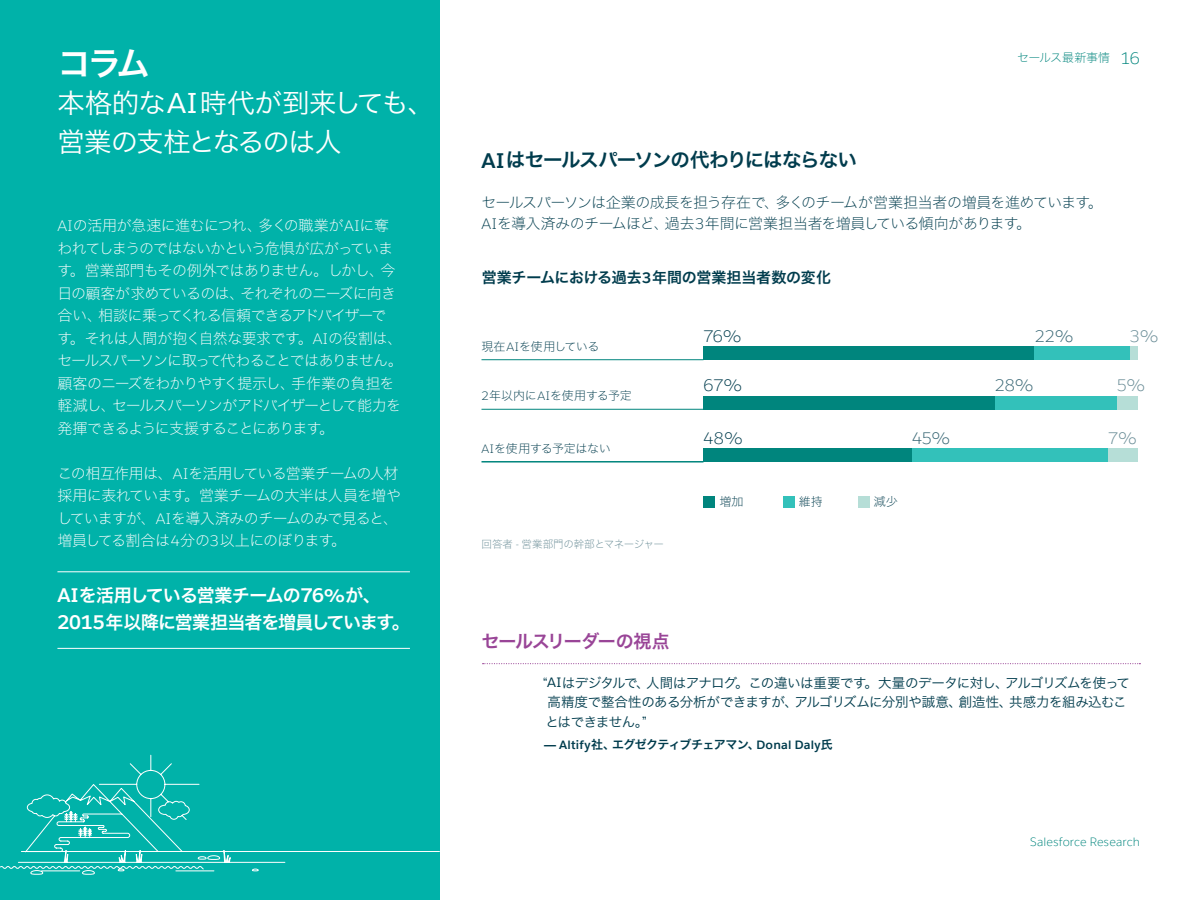
<style>
.page{position:relative;width:1200px;height:900px;background:#fff}
.page>*{position:absolute;margin:0;border:0;box-sizing:border-box;transform-origin:0 0}
.t1{font:33px "Hira Kaku Pro W6";color:#fff}
.t2{font:27px/38.2px "Hira Kaku Pro W3";letter-spacing:-.045em;color:#fff}
.t3{font:19.5px "Hira Kaku Pro W6";letter-spacing:-.06em;color:#003c4d}
.t4{font:18px/27px "Hira Kaku Pro W6";letter-spacing:-.05em;color:#fff}
.t5{font:18px "Hira Kaku Pro W6";letter-spacing:-.065em;color:#994597}
.t6{font:300 16.5px "Salesforce Sans";color:#003c4d}
.t7{font:300 16.5px "Salesforce Sans";color:#336371}
.t8{font:300 16.5px "Salesforce Sans";color:#668a94}
.t9{font:15px/22.5px "Hira Kaku Std W1";letter-spacing:-.055em;color:#fff}
.t10{font:15px/21px "Hira Kaku Std W1";letter-spacing:-.04em;color:#003c4d}
.t11{font:15px "Hira Kaku Pro W6";letter-spacing:-.015em;color:#003c4d}
.t12{font:13.5px/19.5px "Hira Kaku Pro W3";letter-spacing:-.035em;color:#003c4d}
.t13{font:12px "Hira Kaku Std W1";letter-spacing:-.02em;color:#003c4d}
.t14{font:12px "Hira Kaku Pro W6";letter-spacing:-.05em;color:#003c4d}
.t15{font:300 12px "Salesforce Sans";letter-spacing:.01em;color:#00857d}
.t16{font:12px "Hira Kaku Std W1";letter-spacing:-.03em;color:#00857d}
.t17{font:10.5px "Hira Kaku Std W1";letter-spacing:-.025em;color:#668a94}
.s1{font-family:"Salesforce Sans";font-weight:300;font-size:16.5px}
.s2{font-family:"Salesforce Sans";font-size:28.5px}
.s3{font-family:"Salesforce Sans";font-weight:700;font-size:21px}
.s4{font-family:"Salesforce Sans";font-weight:300}
.s5{font-family:"Salesforce Sans";font-weight:700;font-size:19.5px}
.s6{font-family:"Salesforce Sans";font-weight:700}
.s7{font-family:"Salesforce Sans"}
</style>
<div class="page">
<div style="left:0;top:0;width:440px;height:900px;background:#00b2a9"></div>
<hr style="left:482px;top:409px;width:222px;height:1px;background:#00857d">
<hr style="left:482px;top:359px;width:222px;height:1px;background:#00857d">
<div style="left:704px;top:346px;width:330px;height:14px;background:#00857d"></div>
<div style="left:704px;top:396px;width:434px;height:13px;background:#b6ded7"></div>
<div style="left:704px;top:396px;width:291px;height:13px;background:#00857d"></div>
<hr style="left:482px;top:461px;width:222px;height:2px;background:#00857d">
<div style="left:704px;top:448px;width:434px;height:14px;background:#b6ded7"></div>
<div style="left:704px;top:448px;width:208px;height:14px;background:#00857d"></div>
<div style="left:1034px;top:346px;width:96px;height:14px;background:#33c1ba"></div>
<div style="left:995px;top:396px;width:122px;height:13px;background:#33c1ba"></div>
<div style="left:912px;top:448px;width:196px;height:14px;background:#33c1ba"></div>
<div style="left:704px;top:496px;width:11px;height:11px;background:#00857d"></div>
<div style="left:783px;top:496px;width:11px;height:11px;background:#33c1ba"></div>
<div style="left:858px;top:496px;width:11px;height:11px;background:#b6ded7"></div>
<svg style="left:0;top:754px;width:440px;height:121px"></svg>
<svg style="left:483px;top:663px;width:657px;height:1px"></svg>
<hr style="left:57px;top:571px;width:353px;height:1px;background:#fff">
<hr style="left:57px;top:648px;width:353px;height:1px;background:#fff">
<h1 class="t1" style="left:57px;top:34px;width:94px">コラム</h1>
<p class="t16" style="left:1017px;top:49px;width:124px">セールス最新事情 <span class="s1">16</span></p>
<h2 class="t2" style="left:57px;top:82px;width:379px">本格的な<span class="s2">AI</span>時代が到来しても、営業の支柱となるのは人</h2>
<h3 class="t3" style="left:482px;top:142px;width:377px"><span class="s3">AI</span>はセールスパーソンの代わりにはならない</h3>
<p class="t10" style="left:482px;top:191px;width:623px">セールスパーソンは企業の成長を担う存在で、多くのチームが営業担当者の増員を進めています。<br><span class="s4">AI</span>を導入済みのチームほど、過去<span class="s4">3</span>年間に営業担当者を増員している傾向があります。</p>
<p class="t9" style="left:57px;top:214px;width:347px"><span class="s4">AI</span>の活用が急速に進むにつれ、多くの職業が<span class="s4">AI</span>に奪われてしまうのではないかという危惧が広がっています。営業部門もその例外ではありません。しかし、今日の顧客が求めているのは、それぞれのニーズに向き合い、相談に乗ってくれる信頼できるアドバイザーです。それは人間が抱く自然な要求です。<span class="s4">AI</span>の役割は、セールスパーソンに取って代わることではありません。顧客のニーズをわかりやすく提示し、手作業の負担を軽減し、セールスパーソンがアドバイザーとして能力を発揮できるように支援することにあります。</p>
<p class="t9" style="left:57px;top:461px;width:345px">この相互作用は、<span class="s4">AI</span>を活用している営業チームの人材採用に表れています。営業チームの大半は人員を増やしていますが、<span class="s4">AI</span>を導入済みのチームのみで見ると、増員してる割合は<span class="s4">4</span>分の<span class="s4">3</span>以上にのぼります。</p>
<p class="t4" style="left:57px;top:581px;width:354px"><span class="s5">AI</span>を活用している営業チームの<span class="s5">76</span><span class="s6">%</span>が、<br><span class="s5">2015</span>年以降に営業担当者を増員しています。</p>
<p class="t11" style="left:482px;top:264px;width:351px">営業チームにおける過去<span class="s6">3</span>年間の営業担当者数の変化</p>
<p class="t6" style="left:704px;top:326px;width:40px">76%</p>
<p class="t7" style="left:1035px;top:326px;width:41px">22%</p>
<p class="t6" style="left:704px;top:375px;width:41px">67%</p>
<p class="t7" style="left:995px;top:375px;width:41px">28%</p>
<p class="t8" style="left:1130px;top:326px;width:31px">3%</p>
<p class="t8" style="left:1117px;top:375px;width:31px">5%</p>
<p class="t13" style="left:482px;top:337px;width:119px">現在<span class="s4">AI</span>を使用している</p>
<p class="t13" style="left:482px;top:387px;width:152px"><span class="s4">2</span>年以内に<span class="s4">AI</span>を使用する予定</p>
<p class="t6" style="left:704px;top:428px;width:41px">48%</p>
<p class="t7" style="left:912px;top:428px;width:40px">45%</p>
<p class="t8" style="left:1108px;top:428px;width:31px">7%</p>
<p class="t13" style="left:482px;top:439px;width:131px"><span class="s4">AI</span>を使用する予定はない</p>
<p class="t13" style="left:719px;top:493px;width:25px">増加</p>
<p class="t13" style="left:799px;top:493px;width:25px">維持</p>
<p class="t13" style="left:874px;top:493px;width:25px">減少</p>
<p class="t17" style="left:482px;top:536px;width:184px">回答者 <span class="s4">-</span> 営業部門の幹部とマネージャー</p>
<p class="t5" style="left:482px;top:625px;width:190px">セールスリーダーの視点</p>
<p class="t12" style="left:543px;top:672px;width:589px">“<span class="s7">AI</span>はデジタルで、人間はアナログ。この違いは重要です。大量のデータに対し、アルゴリズムを使って高精度で整合性のある分析ができますが、アルゴリズムに分別や誠意、創造性、共感力を組み込むことはできません。”</p>
<p class="t14" style="left:544px;top:734px;width:290px">̶ <span class="s6">Altify</span>社、エグゼクティブチェアマン、<span class="s6">Donal Daly</span>氏</p>
<p class="t15" style="left:1030px;top:834px;width:111px">Salesforce Research</p>
</div>
